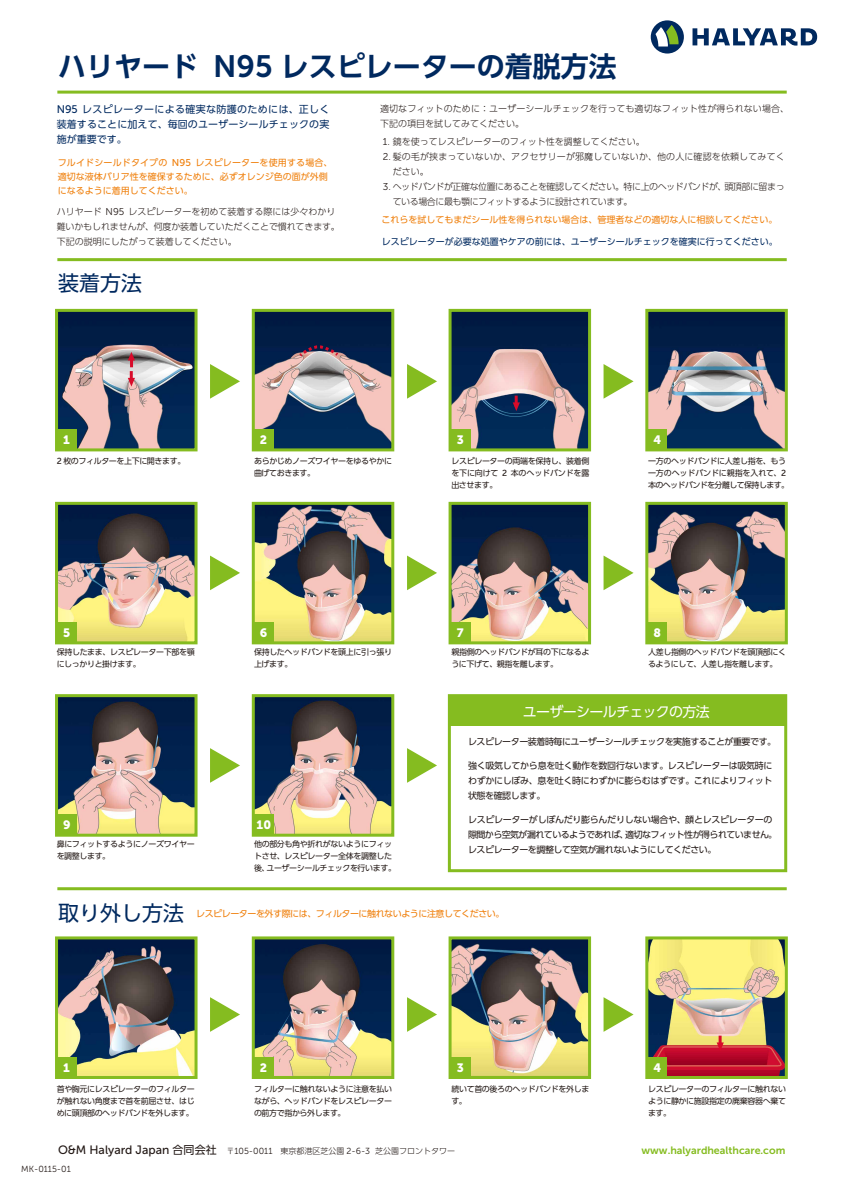
<style>
.page{position:relative;width:842px;height:1191px;background:#fff}
.page>*{position:absolute;margin:0;border:0;box-sizing:border-box;transform-origin:0 0}
.t1{font:700 28px "UD Shin Go Pro De";color:#00295f}
.t2{font:21px "UD Shin Go Pro";color:#00295f}
.t3{font:14px "UD Shin Go Pro";letter-spacing:-.05em;color:#fff}
.t4{font:12.1px "Museo Sans 900";color:#fff}
.t5{font:10.6px "Museo Sans 700";color:#85bc20}
.t6{font:10px/15px "UD Shin Go Pro";letter-spacing:.01em;color:#00295f;text-align:justify}
.t7{font:300 9px/15px "UD Shin Go Pro";color:#221815}
.t8{font:9px/15px "UD Shin Go Pro";letter-spacing:-.05em;color:#221815;text-align:justify}
.t9{font:9px/14px "UD Shin Go Pro";color:#ef7e09}
.t10{font:300 9px "UD Shin Go Pro";letter-spacing:-.05em;color:#221815}
.t11{font:9px "UD Shin Go Pro";color:#00295f}
.t12{font:9px "UD Shin Go Pro";letter-spacing:-.05em;color:#ef7e09}
.t13{font:8.8px "Museo Sans 300";color:#221815}
.t14{font:8px/12px "UD Shin Go Pro";letter-spacing:-.045em;color:#221815}
.t15{font:300 8px "UD Shin Go Pro";color:#221815}
.s1{font-family:"Museo Sans 700";font-weight:400;font-size:30.8px}
.s2{font-family:"Museo Sans 500";font-size:11px}
.s3{font-family:"Museo Sans 300";font-weight:400;font-size:9.9px}
.s4{font-family:"Museo Sans 500";font-size:9.9px}
.s5{font-family:"Museo Sans 500";font-size:8.8px}
.s6{font-family:"Museo Sans 500";font-weight:400;font-size:12.1px}
.s7{font-weight:400;font-size:11px}
.s8{font-family:"Museo Sans 300";font-weight:400;font-size:8.8px}
</style>
<div class="page">
<img style="left:59px;top:313px;width:135px;height:134px">
<img style="left:256px;top:313px;width:134px;height:134px">
<img style="left:453px;top:313px;width:134px;height:134px">
<img style="left:649px;top:313px;width:135px;height:134px">
<img style="left:59px;top:506px;width:135px;height:134px">
<img style="left:256px;top:506px;width:134px;height:134px">
<img style="left:59px;top:698px;width:135px;height:134px">
<img style="left:256px;top:698px;width:134px;height:134px">
<img style="left:453px;top:506px;width:134px;height:134px">
<img style="left:649px;top:506px;width:135px;height:134px">
<img style="left:59px;top:940px;width:135px;height:135px">
<img style="left:256px;top:940px;width:134px;height:135px">
<img style="left:453px;top:940px;width:134px;height:135px">
<img style="left:649px;top:940px;width:135px;height:135px">
<div style="left:448px;top:694px;width:339px;height:178px;border:3px solid #85bc20"></div>
<div style="left:55px;top:309px;width:143px;height:142px;border:3px solid #85bc20"></div>
<div style="left:252px;top:309px;width:142px;height:142px;border:3px solid #85bc20"></div>
<div style="left:449px;top:309px;width:142px;height:142px;border:3px solid #85bc20"></div>
<div style="left:645px;top:309px;width:143px;height:142px;border:3px solid #85bc20"></div>
<div style="left:55px;top:502px;width:143px;height:142px;border:3px solid #85bc20"></div>
<div style="left:252px;top:502px;width:142px;height:142px;border:3px solid #85bc20"></div>
<div style="left:449px;top:502px;width:142px;height:142px;border:3px solid #85bc20"></div>
<div style="left:645px;top:502px;width:143px;height:142px;border:3px solid #85bc20"></div>
<div style="left:55px;top:694px;width:143px;height:142px;border:3px solid #85bc20"></div>
<div style="left:252px;top:694px;width:142px;height:142px;border:3px solid #85bc20"></div>
<div style="left:449px;top:695px;width:336px;height:30px;background:#85bc20"></div>
<div style="left:57px;top:430px;width:20px;height:20px;background:#85bc20"></div>
<div style="left:253px;top:430px;width:20px;height:20px;background:#85bc20"></div>
<div style="left:450px;top:430px;width:20px;height:20px;background:#85bc20"></div>
<div style="left:647px;top:430px;width:20px;height:20px;background:#85bc20"></div>
<div style="left:55px;top:936px;width:143px;height:143px;border:3px solid #85bc20"></div>
<div style="left:252px;top:936px;width:142px;height:143px;border:3px solid #85bc20"></div>
<div style="left:449px;top:936px;width:142px;height:143px;border:3px solid #85bc20"></div>
<div style="left:645px;top:936px;width:143px;height:143px;border:3px solid #85bc20"></div>
<div style="left:57px;top:1057px;width:20px;height:20px;background:#85bc20"></div>
<div style="left:253px;top:1057px;width:20px;height:20px;background:#85bc20"></div>
<div style="left:450px;top:1057px;width:20px;height:20px;background:#85bc20"></div>
<div style="left:647px;top:1057px;width:20px;height:20px;background:#85bc20"></div>
<div style="left:57px;top:623px;width:20px;height:20px;background:#85bc20"></div>
<div style="left:253px;top:623px;width:20px;height:20px;background:#85bc20"></div>
<div style="left:57px;top:815px;width:20px;height:20px;background:#85bc20"></div>
<div style="left:253px;top:815px;width:20px;height:20px;background:#85bc20"></div>
<div style="left:450px;top:623px;width:20px;height:20px;background:#85bc20"></div>
<div style="left:647px;top:623px;width:20px;height:20px;background:#85bc20"></div>
<hr style="left:57px;top:258px;width:730px;height:3px;background:#85bc20">
<hr style="left:57px;top:91px;width:730px;height:3px;background:#85bc20">
<hr style="left:57px;top:887px;width:730px;height:3px;background:#85bc20">
<svg style="left:651px;top:20px;width:33px;height:34px"></svg>
<svg style="left:655px;top:25px;width:24px;height:21px"></svg>
<svg style="left:693px;top:28px;width:124px;height:18px"></svg>
<svg style="left:210px;top:364px;width:30px;height:35px"></svg>
<svg style="left:407px;top:364px;width:30px;height:35px"></svg>
<svg style="left:604px;top:364px;width:30px;height:35px"></svg>
<svg style="left:210px;top:555px;width:30px;height:35px"></svg>
<svg style="left:407px;top:555px;width:30px;height:35px"></svg>
<svg style="left:604px;top:556px;width:30px;height:34px"></svg>
<svg style="left:210px;top:748px;width:30px;height:35px"></svg>
<svg style="left:407px;top:748px;width:30px;height:35px"></svg>
<svg style="left:210px;top:997px;width:30px;height:35px"></svg>
<svg style="left:407px;top:997px;width:30px;height:35px"></svg>
<svg style="left:604px;top:997px;width:30px;height:35px"></svg>
<svg style="left:513px;top:396px;width:7px;height:15px"></svg>
<svg style="left:717px;top:1035px;width:7px;height:16px"></svg>
<svg style="left:128px;top:352px;width:7px;height:34px"></svg>
<svg style="left:297px;top:344px;width:43px;height:14px"></svg>
<h1 class="t1" style="left:58px;top:44px;width:560px">ハリヤード <span class="s1">N95</span> レスピレーターの着脱方法</h1>
<p class="t6" style="left:57px;top:101px;width:274px"><span class="s2">N95</span> レスピレーターによる確実な防護のためには、正しく装着することに加えて、毎回のユーザーシールチェックの実施が重要です。</p>
<p class="t7" style="left:380px;top:101px;width:411px">適切なフィットのために：ユーザーシールチェックを行っても適切なフィット性が得られない場合、下記の項目を試してみてください。</p>
<p class="t7" style="left:383px;top:133px;width:263px"><span class="s3">1.</span> 鏡を使ってレスピレーターのフィット性を調整してください。</p>
<p class="t7" style="left:383px;top:148px;width:403px"><span class="s3">2.</span> 髪の毛が挟まっていないか、アクセサリーが邪魔していないか、他の人に確認を依頼してみてく</p>
<p class="t10" style="left:383px;top:179px;width:403px"><span class="s3">3.</span> ヘッドバンドが正確な位置にあることを確認してください。特に上のヘッドバンドが、頭頂部に留まっ</p>
<p class="t9" style="left:58px;top:155px;width:276px">フルイドシールドタイプの <span class="s4">N95</span> レスピレーターを使用する場合、適切な液体バリア性を確保するために、必ずオレンジ色の面が外側になるように着用してください。</p>
<p class="t7" style="left:393px;top:163px;width:37px">ださい。</p>
<p class="t10" style="left:393px;top:194px;width:241px">ている場合に最も顎にフィットするように設計されています。</p>
<p class="t7" style="left:57px;top:203px;width:285px">ハリヤード <span class="s3">N95</span> レスピレーターを初めて装着する際には少々わかり難いかもしれませんが、何度か装着していただくことで慣れてきます。下記の説明にしたがって装着してください。</p>
<p class="t9" style="left:381px;top:212px;width:397px">これらを試してもまだシール性を得られない場合は、管理者などの適切な人に相談してください。</p>
<p class="t11" style="left:382px;top:234px;width:397px">レスピレーターが必要な処置やケアの前には、ユーザーシールチェックを確実に行ってください。</p>
<h2 class="t2" style="left:58px;top:266px;width:85px">装着方法</h2>
<h3 class="t4" style="left:63px;top:433px;width:8px">1</h3>
<h3 class="t4" style="left:260px;top:433px;width:9px">2</h3>
<h3 class="t4" style="left:457px;top:433px;width:9px">3</h3>
<h3 class="t4" style="left:654px;top:433px;width:9px">4</h3>
<p class="t14" style="left:57px;top:455px;width:130px"><span class="s5">2</span> 枚のフィルターを上下に開きます。</p>
<p class="t14" style="left:254px;top:455px;width:140px">あらかじめノーズワイヤーをゆるやかに曲げておきます。</p>
<p class="t14" style="left:451px;top:455px;width:140px;text-align:justify">レスピレーターの両端を保持し、装着側を下に向けて <span class="s5">2</span> 本のヘッドバンドを露出させます。</p>
<p class="t14" style="left:648px;top:455px;width:143px">一方のヘッドバンドに人差し指を、もう一方のヘッドバンドに親指を入れて、<span class="s5">2</span>本のヘッドバンドを分離して保持します。</p>
<h3 class="t4" style="left:63px;top:626px;width:9px">5</h3>
<h3 class="t4" style="left:260px;top:626px;width:9px">6</h3>
<p class="t14" style="left:57px;top:646px;width:140px">保持したまま、レスピレーター下部を顎にしっかりと掛けます。</p>
<p class="t14" style="left:254px;top:646px;width:140px">保持したヘッドバンドを頭上に引っ張り上げます。</p>
<h3 class="t4" style="left:63px;top:818px;width:9px">9</h3>
<h3 class="t4" style="left:257px;top:818px;width:16px">10</h3>
<p class="t14" style="left:57px;top:838px;width:140px">鼻にフィットするようにノーズワイヤーを調整します。</p>
<p class="t14" style="left:254px;top:838px;width:143px">他の部分も角や折れがないようにフィットさせ、レスピレーター全体を調整した後、ユーザーシールチェックを行います。</p>
<h3 class="t4" style="left:457px;top:626px;width:8px">7</h3>
<h3 class="t4" style="left:654px;top:626px;width:9px">8</h3>
<p class="t14" style="left:451px;top:646px;width:140px">親指側のヘッドバンドが耳の下になるように下げて、親指を離します。</p>
<p class="t14" style="left:648px;top:646px;width:140px">人差し指側のヘッドバンドを頭頂部にくるようにして、人差し指を離します。</p>
<h3 class="t3" style="left:523px;top:700px;width:188px">ユーザーシールチェックの方法</h3>
<p class="t8" style="left:468px;top:734px;width:310px">レスピレーター装着時毎にユーザーシールチェックを実施することが重要です。</p>
<p class="t8" style="left:468px;top:758px;width:306px">強く吸気してから息を吐く動作を数回行ないます。レスピレーターは吸気時にわずかにしぼみ、息を吐く時にわずかに膨らむはずです。これによりフィット状態を確認します。</p>
<p class="t8" style="left:468px;top:812px;width:311px;text-align:left">レスピレーターがしぼんだり膨らんだりしない場合や、顔とレスピレーターの隙間から空気が漏れているようであれば、適切なフィット性が得られていません。レスピレーターを調整して空気が漏れないようにしてください。</p>
<h2 class="t2" style="left:58px;top:896px;width:127px">取り外し方法</h2>
<p class="t12" style="left:196px;top:906px;width:310px">レスピレーターを外す際には、フィルターに触れないように注意してください。</p>
<h3 class="t4" style="left:63px;top:1060px;width:8px">1</h3>
<h3 class="t4" style="left:260px;top:1060px;width:9px">2</h3>
<h3 class="t4" style="left:457px;top:1060px;width:9px">3</h3>
<h3 class="t4" style="left:654px;top:1060px;width:9px">4</h3>
<p class="t14" style="left:57px;top:1082px;width:140px;text-align:justify">首や胸元にレスピレーターのフィルターが触れない角度まで首を前屈させ、はじめに頭頂部のヘッドバンドを外します。</p>
<p class="t14" style="left:254px;top:1082px;width:140px;text-align:justify">フィルターに触れないように注意を払いながら、ヘッドバンドをレスピレーターの前方で指から外します。</p>
<p class="t14" style="left:451px;top:1082px;width:140px">続いて首の後ろのヘッドバンドを外します。</p>
<p class="t14" style="left:648px;top:1082px;width:140px;text-align:justify">レスピレーターのフィルターに触れないように静かに施設指定の廃棄容器へ棄てます。</p>
<p class="t15" style="left:58px;top:1145px;width:398px"><span class="s6">O&amp;M Halyard Japan</span> <span class="s7">合同会社</span> 〒<span class="s8">105-0011</span>　東京都港区芝公園 <span class="s8">2-6-3</span> 芝公園フロントタワー</p>
<h3 class="t5" style="left:642px;top:1144px;width:145px">www.halyardhealthcare.com</h3>
<p class="t13" style="left:21px;top:1164px;width:51px">MK-0115-01</p>
</div>
